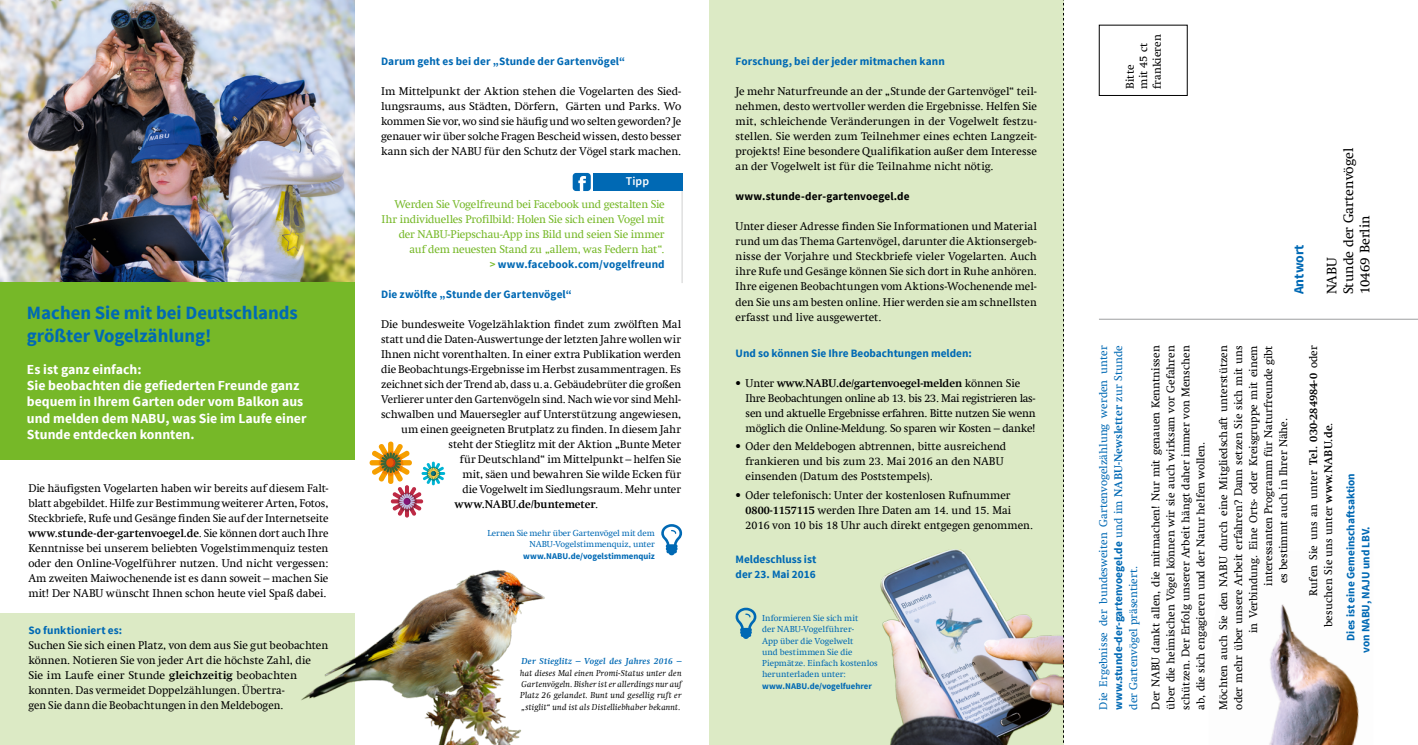
<style>
.page{position:relative;width:1418px;height:745px;background:#fff}
.page>*{position:absolute;margin:0;border:0;box-sizing:border-box;transform-origin:0 0}
.t1{font:700 18.75px/22.5px "Source Sans Pro";color:#0069b4}
.t2{font:700 13.75px/16.2px "Source Sans Pro";color:#fff}
.t3{font:13.75px/16.5px "Swift Com";color:#000}
.t4{font:700 13.75px "Source Sans Pro";color:#0069b4}
.t5{font:600 11.88px "Source Sans Pro";color:#fff}
.t6{font:11.25px/15px "Swift Com";color:#000;text-align:justify}
.t7{font:700 11.25px/15px "Source Sans Pro";color:#0069b4}
.t8{font:11.25px/15px "Swift Com";letter-spacing:-.025em;color:#000}
.t9{font:11.25px/15px "Swift Com";letter-spacing:-.02em;color:#76b828;text-align:right}
.t10{font:11.25px "Swift Com";color:#0069b4}
.t11{font:700 11.25px "Source Sans Pro";letter-spacing:.01em;color:#000}
.t12{font:700 11.25px "Swift Com";letter-spacing:-.005em;color:#000}
.t13{font:8.75px/11.2px "Swift Com";color:#0069b4;text-align:right}
.t14{font:italic 8.75px/11.2px "Swift Com";letter-spacing:.02em;color:#000;text-align:justify}
.t15{font:700 8.75px "Source Sans Pro";color:#0069b4}
.t16{font:italic 700 8.75px "Swift Com";letter-spacing:.01em;color:#0069b4}
.s1{font-weight:700}
.s2{font-weight:600;color:#76b828}
.s3{font-weight:400}
.s4{font-family:"Swift Com";font-weight:400}
.s5{font-family:"Swift Com"}
</style>
<div class="page">
<div style="left:709px;top:0;width:354px;height:744px;background:#dceac5"></div>
<div style="left:0;top:613px;width:354px;height:131px;background:#dceac5"></div>
<img style="left:1269px;top:604px;width:90px;height:140px">
<img style="left:0;top:0;width:354px;height:282px">
<div style="left:0;top:282px;width:354px;height:177px;background:#76b828"></div>
<hr style="left:1098px;top:318px;width:319px;height:2px;background:#b1b2b3">
<img style="left:301px;top:570px;width:244px;height:174px">
<svg style="left:572px;top:173px;width:18px;height:18px"></svg>
<hr style="left:681px;top:173px;width:1px;height:110px;background:#cfd0d0">
<div style="left:593px;top:173px;width:89px;height:18px;background:#0069b4"></div>
<img style="left:880px;top:549px;width:183px;height:195px">
<hr style="left:405px;top:502px;width:4px;height:15px;background:#bd2a45;border-radius:2px">
<div style="left:388px;top:441px;width:5px;height:20px;background:#f69f00;border-radius:2px"></div>
<svg style="left:371px;top:443px;width:74px;height:72px"></svg>
<svg style="left:1063px;top:0;width:1px;height:744px"></svg>
<svg style="left:661px;top:524px;width:21px;height:31px"></svg>
<svg style="left:735px;top:607px;width:21px;height:31px"></svg>
<h1 class="t1" style="left:27px;top:302px;width:272px">Machen Sie mit bei Deutschlands größter Vogelzählung!</h1>
<p class="t2" style="left:27px;top:361px;width:281px">Es ist ganz einfach:<br>Sie beobachten die gefiederten Freunde ganz bequem in Ihrem Garten oder vom Balkon aus und melden dem NABU, was Sie im Laufe einer Stunde entdecken konnten.</p>
<p class="t6" style="left:28px;top:480px;width:302px">Die häufigsten Vogelarten haben wir bereits auf diesem Falt&shy;blatt abgebildet. Hilfe zur Bestimmung weiterer Arten, Fotos, Steckbriefe, Rufe und Gesänge finden Sie auf der Internetseite <span class="s1">www.stunde-der-gartenvoegel.de</span>. Sie können dort auch Ihre Kenntnisse bei unserem beliebten Vogelstimmenquiz testen oder den Online-Vogelführer nutzen. Und nicht vergessen:<br>Am zweiten Maiwochenende ist es dann soweit – machen Sie mit! Der NABU wünscht Ihnen schon heute viel Spaß dabei.</p>
<p class="t7" style="left:28px;top:623px;width:95px">So funktioniert es:</p>
<p class="t6" style="left:28px;top:637px;width:302px;text-align:left">Suchen Sie sich einen Platz, von dem aus Sie gut beobachten können. Notieren Sie von jeder Art die höchste Zahl, die Sie im Laufe einer Stunde <span class="s1">gleichzeitig</span> beobachten konnten. Das vermeidet Doppelzählungen. Übertra-<br>gen Sie dann die Beobachtungen in den Meldebogen.</p>
<p class="t7" style="left:381px;top:54px;width:246px">Darum geht es bei der „Stunde der Gartenvögel“</p>
<p class="t6" style="left:381px;top:84px;width:302px">Im Mittelpunkt der Aktion stehen die Vogelarten des Sied&shy;lungsraums, aus Städten, Dörfern, Gärten und Parks. Wo kommen Sie vor, wo sind sie häufig und wo selten geworden? Je genauer wir über solche Fragen Bescheid wissen, desto besser kann sich der NABU für den Schutz der Vögel stark machen.</p>
<p class="t5" style="left:626px;top:173px;width:25px">Tipp</p>
<p class="t9" style="left:381px;top:196px;width:284px">Werden Sie Vogelfreund bei Facebook und gestalten Sie Ihr individuelles Profilbild: Holen Sie sich einen Vogel mit der NABU-Piepschau-App ins Bild und seien Sie immer auf dem neuesten Stand zu „allem, was Federn hat“.</p>
<p class="t7" style="left:490px;top:257px;width:176px"><span class="s2">&gt;</span> www.facebook.com/vogelfreund</p>
<p class="t7" style="left:381px;top:287px;width:192px">Die zwölfte „Stunde der Gartenvögel“</p>
<p class="t6" style="left:381px;top:316px;width:301px">Die bundesweite Vogelzählaktion findet zum zwölften Mal</p>
<p class="t6" style="left:381px;top:331px;width:301px">statt und die Daten-Auswertunge der letzten Jahre wollen wir</p>
<p class="t6" style="left:381px;top:346px;width:302px">Ihnen nicht vorenthalten. In einer extra Publikation werden</p>
<p class="t6" style="left:381px;top:361px;width:301px">die Beobachtungs-Ergebnisse im Herbst zusammentragen. Es</p>
<p class="t6" style="left:381px;top:376px;width:302px">zeichnet sich der Trend ab, dass u.a. Gebäudebrüter die großen</p>
<p class="t6" style="left:381px;top:391px;width:302px">Verlierer unter den Gartenvögeln sind. Nach wie vor sind Mehl-</p>
<p class="t6" style="left:381px;top:406px;width:302px">schwalben und Mauersegler auf Unterstützung angewiesen,</p>
<p class="t6" style="left:401px;top:421px;width:282px">um einen geeigneten Brutplatz zu finden. In diesem Jahr</p>
<p class="t6" style="left:448px;top:436px;width:234px">steht der Stieglitz mit der Aktion „Bunte Meter</p>
<p class="t6" style="left:460px;top:451px;width:223px">für Deutschland“ im Mittelpunkt – helfen Sie</p>
<p class="t6" style="left:462px;top:466px;width:220px">mit, säen und bewahren Sie wilde Ecken für</p>
<p class="t6" style="left:462px;top:481px;width:220px">die Vogelwelt im Siedlungsraum. Mehr unter</p>
<p class="t12" style="left:455px;top:497px;width:145px">www.NABU.de/buntemeter<span class="s3">.</span></p>
<p class="t13" style="left:487px;top:527px;width:169px">Lernen Sie mehr über Gartenvögel mit dem<br>NABU-Vogelstimmenquiz, unter</p>
<p class="t15" style="left:523px;top:550px;width:133px">www.NABU.de/vogelstimmenquiz</p>
<p class="t16" style="left:521px;top:655px;width:162px">Der Stieglitz – Vogel des Jahres 2016 –</p>
<p class="t14" style="left:520px;top:666px;width:163px">hat dieses Mal einen Promi-Status unter den Gartenvögeln. Bisher ist er allerdings nur auf Platz 26 gelandet. Bunt und gesellig ruft er „stiglit“ und ist als Distelliebhaber bekannt.</p>
<p class="t7" style="left:735px;top:54px;width:211px">Forschung, bei der jeder mitmachen kann</p>
<p class="t6" style="left:735px;top:84px;width:303px">Je mehr Naturfreunde an der „Stunde der Gartenvögel“ teil&shy;nehmen, desto wertvoller werden die Ergebnisse. Helfen Sie mit, schleichende Veränderungen in der Vogelwelt festzu&shy;stellen. Sie werden zum Teilnehmer eines echten Langzeit&shy;projekts! Eine besondere Qualifikation außer dem Interesse an der Vogelwelt ist für die Teilnahme nicht nötig.</p>
<p class="t11" style="left:735px;top:189px;width:176px">www.stunde-der-gartenvoegel.de</p>
<p class="t6" style="left:735px;top:219px;width:303px">Unter dieser Adresse finden Sie Informationen und Material rund um das Thema Gartenvögel, darunter die Aktionsergeb&shy;nisse der Vorjahre und Steckbriefe vieler Vogelarten. Auch ihre Rufe und Gesänge können Sie sich dort in Ruhe anhören.<br>Ihre eigenen Beobachtungen vom Aktions-Wochenende mel&shy;den Sie uns am besten online. Hier werden sie am schnellsten erfasst und live ausgewertet.</p>
<p class="t7" style="left:735px;top:345px;width:238px">Und so können Sie Ihre Beobachtungen melden:</p>
<p class="t8" style="left:745px;top:375px;width:291px;text-indent:-10px">• Unter <span class="s1">www.NABU.de/gartenvoegel-melden</span> können Sie Ihre Beobachtungen online ab 13. bis 23. Mai registrieren las&shy;sen und aktuelle Ergebnisse erfahren. Bitte nutzen Sie wenn möglich die Online-Meldung. So sparen wir Kosten – danke!</p>
<p class="t6" style="left:745px;top:438px;width:262px;text-align:left;text-indent:-10px">• Oder den Meldebogen abtrennen, bitte ausreichend frankieren und bis zum 23. Mai 2016 an den NABU einsenden (Datum des Poststempels).</p>
<p class="t6" style="left:745px;top:487px;width:289px;text-align:left;text-indent:-10px">• Oder telefonisch: Unter der kostenlosen Rufnummer<br><span class="s1">0800-1157115</span> werden Ihre Daten am 14. und 15. Mai<br>2016 von 10 bis 18 Uhr auch direkt entgegen genommen.</p>
<p class="t7" style="left:735px;top:551px;width:82px">Meldeschluss ist der 23. Mai 2016</p>
<p class="t13" style="left:762px;top:612px;width:117px;text-align:left">Informieren Sie sich mit<br>der NABU-Vogelführer-<br>App über die Vogelwelt<br>und bestimmen Sie die<br>Piepmätze. Einfach kostenlos herunterladen unter:</p>
<p class="t15" style="left:762px;top:679px;width:111px">www.NABU.de/vogelfuehrer</p>
<p class="t6" style="left:1123px;top:89px;width:56px;line-height:13.5px;text-align:left;rotate:-90deg">Bitte<br>mit 45 ct frankieren</p>
<p class="t4" style="left:1290px;top:294px;width:51px;rotate:-90deg">Antwort</p>
<p class="t3" style="left:1323px;top:294px;width:148px;rotate:-90deg">NABU<br>Stunde der Gartenvögel<br>10469 Berlin</p>
<p class="t10" style="left:1096px;top:709px;width:365px;rotate:-90deg">Die Ergebnisse der bundesweiten Gartenvogelzählung werden unter</p>
<p class="t7" style="left:1111px;top:709px;width:365px;rotate:-90deg">www.stunde-der-gartenvoegel.de <span class="s4">und im</span> <span class="s5">NABU-Newsletter</span> <span class="s4">zur Stunde</span></p>
<p class="t10" style="left:1126px;top:709px;width:145px;rotate:-90deg">der Gartenvögel präsentiert.</p>
<p class="t6" style="left:1148px;top:709px;width:365px;rotate:-90deg">Der NABU dankt allen, die mitmachen! Nur mit genauen Kenntnissen über die heimischen Vögel können wir sie auch wirksam vor Gefahren schützen. Der Erfolg unserer Arbeit hängt daher immer von Menschen ab, die sich engagieren und der Natur helfen wollen.</p>
<p class="t6" style="left:1215px;top:709px;width:365px;rotate:-90deg">Möchten auch Sie den NABU durch eine Mitgliedschaft unterstützen</p>
<p class="t6" style="left:1230px;top:709px;width:365px;rotate:-90deg">oder mehr über unsere Arbeit erfahren? Dann setzen Sie sich mit uns</p>
<p class="t6" style="left:1245px;top:632px;width:289px;rotate:-90deg">in Verbindung. Eine Orts- oder Kreisgruppe mit einem</p>
<p class="t6" style="left:1260px;top:585px;width:241px;rotate:-90deg">interessanten Programm für Naturfreunde gibt</p>
<p class="t6" style="left:1275px;top:582px;width:166px;rotate:-90deg">es bestimmt auch in Ihrer Nähe.</p>
<p class="t6" style="left:1305px;top:626px;width:283px;text-indent:31px;rotate:-90deg">Rufen Sie uns an unter <span class="s1">Tel. 030-284984-0</span> oder besuchen Sie uns unter <span class="s1">www.NABU.de</span>.</p>
<p class="t7" style="left:1343px;top:652px;width:181px;text-indent:12px;rotate:-90deg">Dies ist eine Gemeinschaftsaktion von NABU, NAJU und LBV.</p>
</div>
